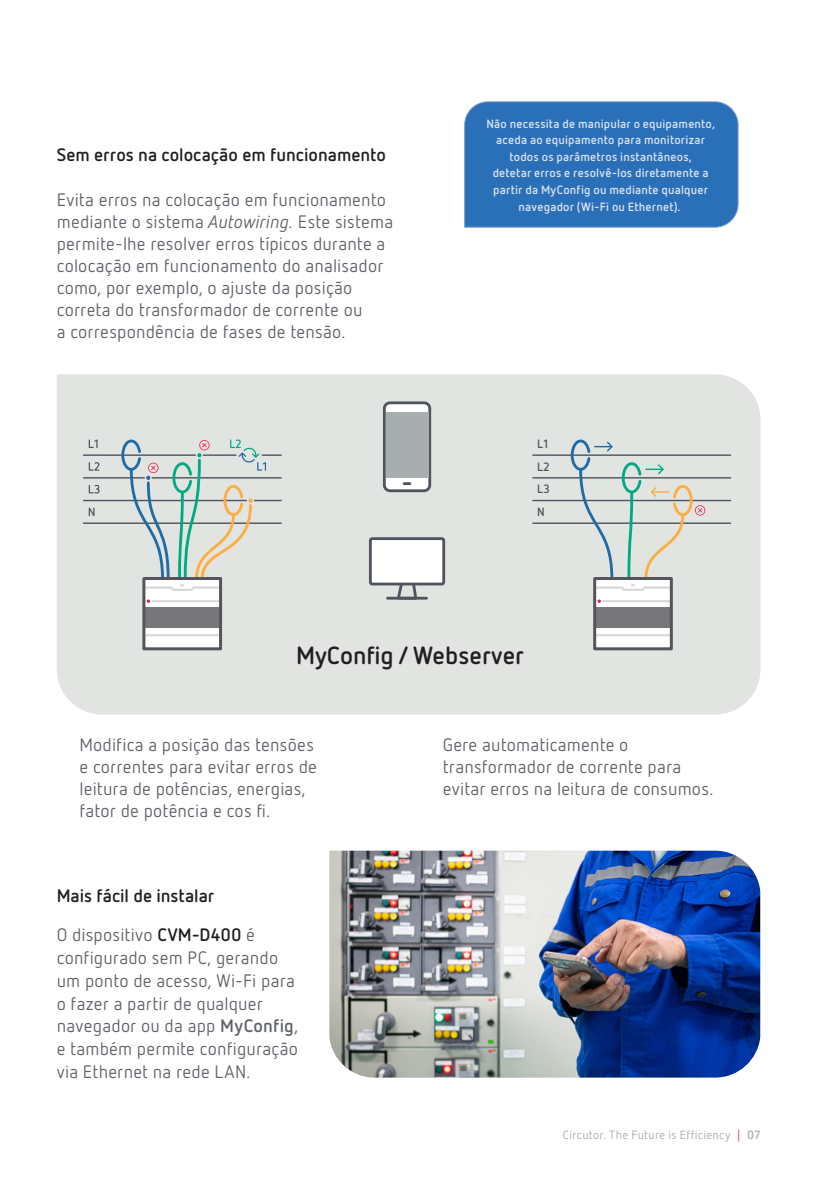
<style>
.page{position:relative;width:840px;height:1191px;background:#fff}
.page>*{position:absolute;margin:0;border:0;box-sizing:border-box;transform-origin:0 0}
.t1{font:700 24.6px "Netto Pro";color:#231f20}
.P_Viñetas{font:18px/22px "Netto Pro";letter-spacing:.01em;color:#5f6369}
.t2{font:700 18px "Netto Pro";color:#231f20}
.P2{font:700 12px/16.6px "Netto Pro";letter-spacing:.015em;color:#dbe2f2;text-align:center}
.t3{font:12px "Netto Pro";letter-spacing:.03em;color:#a8abac}
.t4{font:700 12px/22.6px "Netto Pro";color:#50555d}
.s1{font-style:italic}
.s2{font-weight:700;color:#231f20}
.s3{font-weight:700}
.s4{color:#ee2d50}
</style>
<div class="page">
<div style="left:57px;top:374px;width:703px;height:340px;background:#e2e4e2"></div>
<img style="left:329px;top:850px;width:430px;height:227px">
<hr style="left:532px;top:454px;width:198px;height:2px;background:#50555d">
<hr style="left:532px;top:477px;width:198px;height:1px;background:#50555d">
<hr style="left:532px;top:500px;width:198px;height:1px;background:#50555d">
<hr style="left:532px;top:522px;width:198px;height:2px;background:#50555d">
<div style="left:594px;top:578px;width:77px;height:71px;background:#fff"></div>
<div style="left:594px;top:607px;width:77px;height:20px;background:#77777a"></div>
<hr style="left:594px;top:634px;width:77px;height:2px;background:#dcd8d7">
<hr style="left:603px;top:600px;width:67px;height:2px;background:#dcd8d7">
<svg style="left:569px;top:438px;width:136px;height:154px;background:#d3d9d6"></svg>
<div style="left:593px;top:577px;width:79px;height:73px;border:3px solid #54555a"></div>
<hr style="left:83px;top:454px;width:113px;height:2px;background:#50555d">
<hr style="left:83px;top:477px;width:62px;height:1px;background:#50555d">
<hr style="left:83px;top:500px;width:164px;height:1px;background:#50555d">
<hr style="left:83px;top:522px;width:198px;height:2px;background:#50555d">
<svg style="left:89px;top:439px;width:8px;height:9px"></svg>
<svg style="left:89px;top:462px;width:10px;height:9px"></svg>
<svg style="left:89px;top:485px;width:11px;height:8px"></svg>
<svg style="left:89px;top:507px;width:5px;height:9px"></svg>
<div style="left:144px;top:578px;width:76px;height:71px;background:#fff"></div>
<div style="left:144px;top:607px;width:76px;height:20px;background:#77777a"></div>
<hr style="left:144px;top:634px;width:77px;height:2px;background:#dcd8d7">
<hr style="left:153px;top:600px;width:67px;height:2px;background:#dcd8d7">
<svg style="left:147px;top:599px;width:3px;height:4px"></svg>
<svg style="left:120px;top:438px;width:161px;height:154px;background:#cfd7d3"></svg>
<div style="left:142px;top:577px;width:80px;height:73px;border:3px solid #54555a"></div>
<div style="left:384px;top:403px;width:45px;height:88px;background:#fff;border-radius:6px"></div>
<div style="left:383px;top:401px;width:48px;height:91px;border:3px solid #50555d;border-radius:6px"></div>
<div style="left:385px;top:413px;width:43px;height:65px;background:#a8aeae"></div>
<svg style="left:404px;top:482px;width:5px;height:3px"></svg>
<div style="left:370px;top:538px;width:73px;height:46px;background:#fff;border-radius:2px"></div>
<div style="left:369px;top:537px;width:76px;height:48px;border:3px solid #50555d;border-radius:2px"></div>
<svg style="left:394px;top:581px;width:25px;height:20px"></svg>
<hr style="left:387px;top:597px;width:39px;height:2px;background:#50555d">
<div style="left:464px;top:101px;width:274px;height:127px;background:#2a70b8"></div>
<h5 class="t2" style="left:57px;top:143px;width:330px">Sem erros na colocação em funcionamento</h5>
<p class="P_Viñetas" style="left:57px;top:188px;width:338px">Evita erros na colocação em funcionamento mediante o sistema <span class="s1">Autowiring.</span> Este sistema permite-lhe resolver erros típicos durante a colocação em funcionamento do analisador como, por exemplo, o ajuste da posição correta do transformador de corrente ou<br>a correspondência de fases de tensão.</p>
<p class="P2" style="left:486px;top:115px;width:230px">Não necessita de manipular o equipamento, aceda ao equipamento para monitorizar todos os parâmetros instantâneos,<br>detetar erros e resolvê-los diretamente a partir da MyConfig ou mediante qualquer navegador (Wi-Fi ou Ethernet).</p>
<p class="t4" style="left:537px;top:432px;width:14px">L1<br>L2<br>L3<br>N</p>
<p class="t1" style="left:296px;top:639px;width:229px">MyConfig / Webserver</p>
<p class="P_Viñetas" style="left:79px;top:733px;width:239px">Modifica a posição das tensões e correntes para evitar erros de leitura de potências, energias, fator de potência e cos fi.</p>
<h5 class="t2" style="left:57px;top:883px;width:159px">Mais fácil de instalar</h5>
<p class="P_Viñetas" style="left:57px;top:923px;width:243px;line-height:22.6px">O dispositivo <span class="s2">CVM-D400</span> é configurado sem PC, gerando um ponto de acesso, Wi-Fi para o fazer a partir de qualquer navegador ou da app <span class="s3">MyConfig</span>, e também permite configuração via Ethernet na rede LAN.</p>
<p class="P_Viñetas" style="left:442px;top:733px;width:272px">Gere automaticamente o transformador de corrente para evitar erros na leitura de consumos.</p>
<p class="t3" style="left:562px;top:1127px;width:199px">Circutor. The Future is Efficiency <span class="s4">|</span> <span class="s3">07</span></p>
</div>
